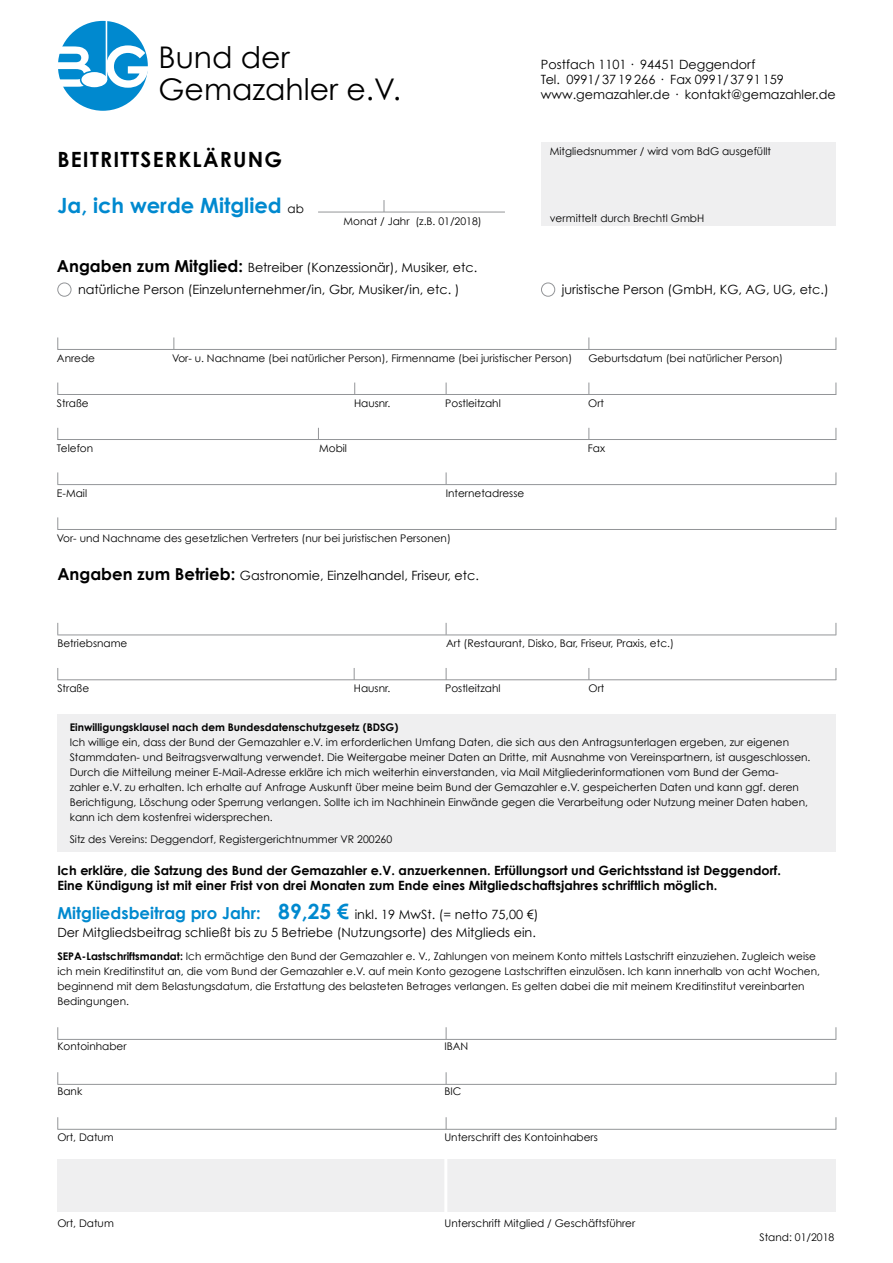
<style>
.page{position:relative;width:893px;height:1263px;background:#fff}
.page>*{position:absolute;margin:0;border:0;box-sizing:border-box;transform-origin:0 0}
.t1{font:29.85px/31px "Century Gothic";color:#000}
.t2{font:700 21px/45.8px "Century Gothic";letter-spacing:.06em;color:#0089cf}
.t3{font:12.75px/15px "Century Gothic";color:#000}
.t4{font:700 12.75px/15px "Century Gothic";color:#000}
.t5{font:10.5px/15px "Century Gothic";color:#000}
.t6{font:700 10.5px "Century Gothic";color:#000}
.s1{color:#000}
.s2{font-weight:400;font-size:12px;color:#000}
.s3{font-weight:700;font-size:16.5px}
.s4{font-weight:700;font-size:16.5px;color:#0089cf}
.s5{font-weight:700;font-size:21px;color:#0089cf}
.s6{font-weight:700}
</style>
<div class="page">
<div style="left:57px;top:1159px;width:779px;height:53px;background:#efeff0"></div>
<div style="left:57px;top:714px;width:779px;height:138px;background:#efeff0"></div>
<div style="left:58px;top:21px;width:90px;height:90px;background:#0089cf;border-radius:50%"></div>
<svg style="left:58px;top:46px;width:33px;height:41px"></svg>
<svg style="left:107px;top:45px;width:41px;height:43px"></svg>
<div style="left:81px;top:71px;width:27px;height:17px;background:#fff;border-radius:50%"></div>
<div style="left:80px;top:70px;width:29px;height:19px;border:2px solid #0089cf;border-radius:50%"></div>
<hr style="left:106px;top:20px;width:1px;height:60px;background:#fff">
<div style="left:541px;top:142px;width:295px;height:84px;background:#efeff0"></div>
<hr style="left:318px;top:212px;width:187px;height:1px;background:#939598">
<div style="left:57px;top:283px;width:14px;height:14px;border:1px solid #939598;border-radius:50%"></div>
<div style="left:541px;top:283px;width:14px;height:14px;border:1px solid #939598;border-radius:50%"></div>
<hr style="left:444px;top:1145px;width:3px;height:69px;background:#fff">
<hr style="left:57px;top:529px;width:779px;height:1px;background:#939598">
<svg style="left:836px;top:517px;width:1px;height:12px"></svg>
<svg style="left:57px;top:517px;width:1px;height:12px"></svg>
<hr style="left:57px;top:484px;width:779px;height:1px;background:#939598">
<svg style="left:836px;top:472px;width:1px;height:12px"></svg>
<svg style="left:57px;top:472px;width:1px;height:12px"></svg>
<svg style="left:446px;top:472px;width:1px;height:12px"></svg>
<hr style="left:57px;top:1039px;width:779px;height:1px;background:#939598">
<svg style="left:836px;top:1027px;width:1px;height:12px"></svg>
<svg style="left:57px;top:1027px;width:1px;height:12px"></svg>
<svg style="left:446px;top:1027px;width:1px;height:12px"></svg>
<hr style="left:57px;top:1084px;width:779px;height:1px;background:#939598">
<svg style="left:836px;top:1072px;width:1px;height:12px"></svg>
<svg style="left:57px;top:1072px;width:1px;height:12px"></svg>
<svg style="left:446px;top:1072px;width:1px;height:12px"></svg>
<hr style="left:57px;top:1129px;width:779px;height:1px;background:#939598">
<svg style="left:836px;top:1117px;width:1px;height:12px"></svg>
<svg style="left:57px;top:1117px;width:1px;height:12px"></svg>
<svg style="left:446px;top:1117px;width:1px;height:12px"></svg>
<hr style="left:57px;top:634px;width:779px;height:1px;background:#939598">
<svg style="left:836px;top:623px;width:1px;height:12px"></svg>
<svg style="left:57px;top:623px;width:1px;height:12px"></svg>
<svg style="left:446px;top:623px;width:1px;height:12px"></svg>
<svg style="left:384px;top:200px;width:1px;height:12px"></svg>
<hr style="left:57px;top:394px;width:779px;height:1px;background:#939598">
<hr style="left:57px;top:349px;width:779px;height:1px;background:#939598">
<svg style="left:836px;top:337px;width:1px;height:12px"></svg>
<svg style="left:57px;top:337px;width:1px;height:12px"></svg>
<svg style="left:173px;top:337px;width:1px;height:12px"></svg>
<svg style="left:588px;top:337px;width:1px;height:12px"></svg>
<hr style="left:57px;top:679px;width:779px;height:1px;background:#939598">
<svg style="left:836px;top:668px;width:1px;height:12px"></svg>
<svg style="left:57px;top:668px;width:1px;height:12px"></svg>
<svg style="left:446px;top:668px;width:1px;height:12px"></svg>
<svg style="left:354px;top:668px;width:1px;height:12px"></svg>
<svg style="left:588px;top:668px;width:1px;height:12px"></svg>
<hr style="left:57px;top:439px;width:779px;height:1px;background:#939598">
<svg style="left:836px;top:428px;width:1px;height:12px"></svg>
<svg style="left:57px;top:428px;width:1px;height:12px"></svg>
<h1 class="t1" style="left:159px;top:42px;width:244px">Bund der<br>Gemazahler e.V.</h1>
<h2 class="t2" style="left:57px;top:136px;width:248px"><span class="s1">BEITRITTSERKLÄRUNG<br></span>Ja, ich werde Mitglied <span class="s2">ab</span></h2>
<p class="t5" style="left:344px;top:213px;width:140px">Monat / Jahr (z.B. 01/2018)</p>
<p class="t3" style="left:57px;top:256px;width:422px;line-height:22.5px;text-align:center"><span class="s3">Angaben zum Mitglied:</span> Betreiber (Konzessionär), Musiker, etc. natürliche Person (Einzelunternehmer/in, Gbr, Musiker/in, etc. )</p>
<p class="t3" style="left:541px;top:57px;width:296px">Postfach 1101 · 94451 Deggendorf<br>Tel. 0991/ 37 19 266 · Fax 0991/ 37 91 159 www.gemazahler.de · kontakt@gemazahler.de</p>
<p class="t5" style="left:550px;top:144px;width:223px">Mitgliedsnummer / wird vom BdG ausgefüllt</p>
<p class="t5" style="left:550px;top:210px;width:156px">vermittelt durch Brechtl GmbH</p>
<p class="t3" style="left:562px;top:282px;width:268px">juristische Person (GmbH, KG, AG, UG, etc.)</p>
<p class="t5" style="left:57px;top:350px;width:40px">Anrede</p>
<p class="t5" style="left:172px;top:350px;width:402px">Vor- u. Nachname (bei natürlicher Person), Firmenname (bei juristischer Person)</p>
<p class="t5" style="left:588px;top:350px;width:196px">Geburtsdatum (bei natürlicher Person)</p>
<p class="t5" style="left:57px;top:395px;width:33px">Straße</p>
<p class="t5" style="left:354px;top:395px;width:38px">Hausnr.</p>
<p class="t5" style="left:445px;top:395px;width:57px">Postleitzahl</p>
<p class="t5" style="left:588px;top:395px;width:17px">Ort</p>
<p class="t5" style="left:57px;top:440px;width:38px">Telefon</p>
<p class="t5" style="left:319px;top:440px;width:29px">Mobil</p>
<p class="t5" style="left:588px;top:440px;width:19px">Fax</p>
<p class="t5" style="left:57px;top:485px;width:32px">E-Mail</p>
<p class="t5" style="left:446px;top:485px;width:80px">Internetadresse</p>
<p class="t5" style="left:57px;top:530px;width:395px">Vor- und Nachname des gesetzlichen Vertreters (nur bei juristischen Personen)</p>
<p class="t3" style="left:57px;top:567px;width:423px"><span class="s3">Angaben zum Betrieb:</span> Gastronomie, Einzelhandel, Friseur, etc.</p>
<p class="t5" style="left:57px;top:636px;width:71px">Betriebsname</p>
<p class="t5" style="left:446px;top:636px;width:229px">Art (Restaurant, Disko, Bar, Friseur, Praxis, etc.)</p>
<p class="t5" style="left:57px;top:681px;width:33px">Straße</p>
<p class="t5" style="left:354px;top:681px;width:38px">Hausnr.</p>
<p class="t5" style="left:445px;top:681px;width:57px">Postleitzahl</p>
<p class="t5" style="left:589px;top:681px;width:17px">Ort</p>
<p class="t6" style="left:70px;top:720px;width:330px">Einwilligungsklausel nach dem Bundesdatenschutzgesetz (BDSG)</p>
<p class="t5" style="left:70px;top:734px;width:742px">Ich willige ein, dass der Bund der Gemazahler e.V. im erforderlichen Umfang Daten, die sich aus den Antragsunterlagen ergeben, zur eigenen Stammdaten- und Beitragsverwaltung verwendet. Die Weitergabe meiner Daten an Dritte, mit Ausnahme von Vereinspartnern, ist ausgeschlossen.<br>Durch die Mitteilung meiner E-Mail-Adresse erkläre ich mich weiterhin einverstanden, via Mail Mitgliederinformationen vom Bund der Gema&shy;zahler e.V. zu erhalten. Ich erhalte auf Anfrage Auskunft über meine beim Bund der Gemazahler e.V. gespeicherten Daten und kann ggf. deren Berichtigung, Löschung oder Sperrung verlangen. Sollte ich im Nachhinein Einwände gegen die Verarbeitung oder Nutzung meiner Daten haben, kann ich dem kostenfrei widersprechen.</p>
<p class="t5" style="left:70px;top:832px;width:324px">Sitz des Vereins: Deggendorf, Registergerichtnummer VR 200260</p>
<p class="t4" style="left:57px;top:863px;width:725px">Ich erkläre, die Satzung des Bund der Gemazahler e.V. anzuerkennen. Erfüllungsort und Gerichtsstand ist Deggendorf.<br>Eine Kündigung ist mit einer Frist von drei Monaten zum Ende eines Mitgliedschaftsjahres schriftlich möglich.</p>
<p class="t3" style="left:57px;top:905px;width:483px;line-height:18px"><span class="s4">Mitgliedsbeitrag pro Jahr:</span> <span class="s5">89,25 €</span> inkl. 19 MwSt. (= netto 75,00 €)<br>Der Mitgliedsbeitrag schließt bis zu 5 Betriebe (Nutzungsorte) des Mitglieds ein.</p>
<p class="t5" style="left:57px;top:949px;width:764px"><span class="s6">SEPA-Lastschriftsmandat:</span> Ich ermächtige den Bund der Gemazahler e. V., Zahlungen von meinem Konto mittels Lastschrift einzuziehen. Zugleich weise ich mein Kreditinstitut an, die vom Bund der Gemazahler e.V. auf mein Konto gezogene Lastschriften einzulösen. Ich kann innerhalb von acht Wochen, beginnend mit dem Belastungsdatum, die Erstattung des belasteten Betrages verlangen. Es gelten dabei die mit meinem Kreditinstitut vereinbarten Bedingungen.</p>
<p class="t5" style="left:57px;top:1039px;width:71px">Kontoinhaber</p>
<p class="t5" style="left:444px;top:1039px;width:25px">IBAN</p>
<p class="t5" style="left:57px;top:1084px;width:26px">Bank</p>
<p class="t5" style="left:444px;top:1084px;width:18px">BIC</p>
<p class="t5" style="left:57px;top:1129px;width:58px">Ort, Datum</p>
<p class="t5" style="left:444px;top:1129px;width:155px">Unterschrift des Kontoinhabers</p>
<p class="t5" style="left:57px;top:1216px;width:58px">Ort, Datum</p>
<p class="t5" style="left:445px;top:1216px;width:192px">Unterschrift Mitglied / Geschäftsführer</p>
<p class="t5" style="left:759px;top:1229px;width:76px">Stand: 01/2018</p>
</div>
